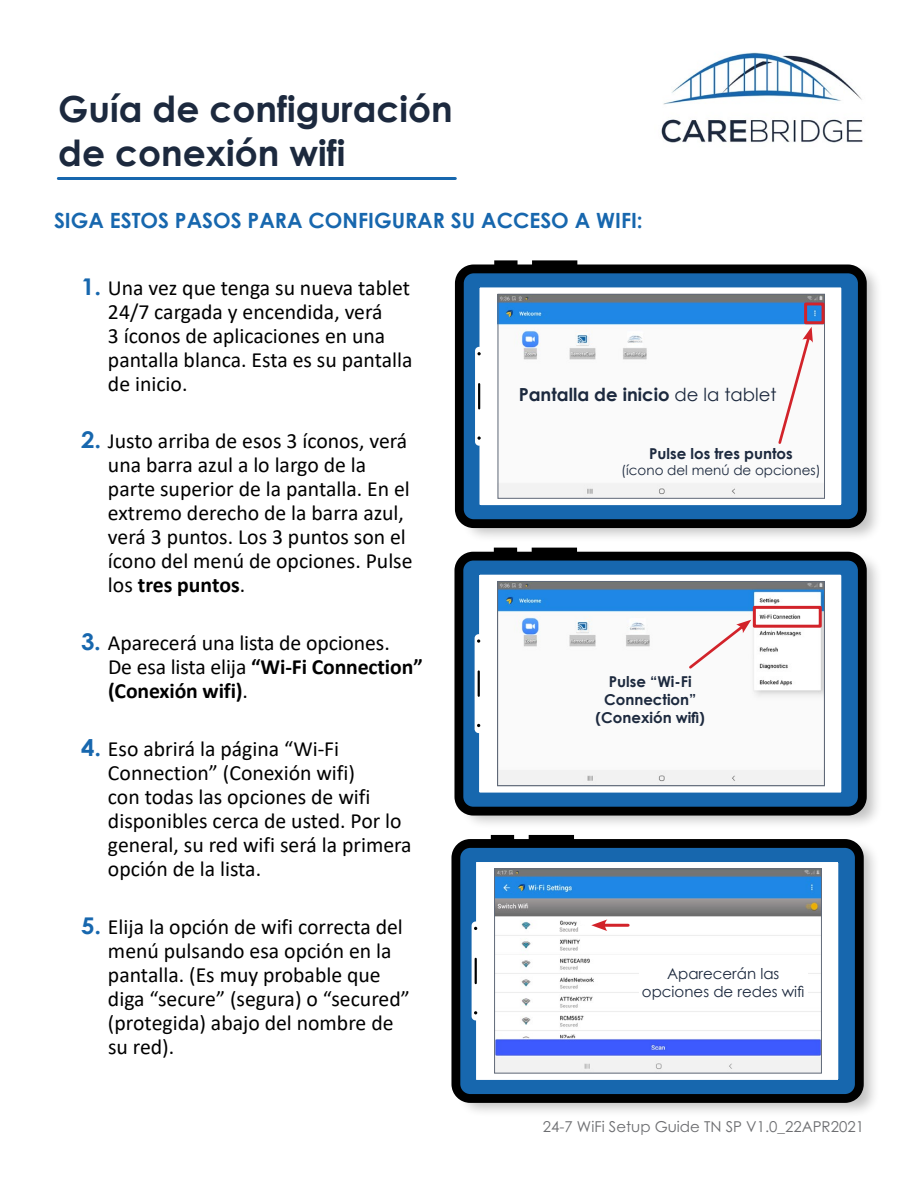
<style>
.page{position:relative;width:918px;height:1188px;background:#fff}
.page>*{position:absolute;margin:0;border:0;box-sizing:border-box;transform-origin:0 0}
.t1{font:700 36px/43.2px "Century Gothic";color:#1c293e}
.t2{font:21.75px/24px "Calibri";color:#000}
.t3{font:700 21px "Century Gothic";color:#1767ae}
.t4{font:700 18px "Century Gothic";color:#1c293e}
.t5{font:700 15px/18px "Century Gothic";color:#1c293e;text-align:center}
.t6{font:15px "Century Gothic Pro";color:#6d6e71}
.t7{font:15px/18px "Century Gothic";color:#1c293e;text-align:center}
.t8{font:13.5px "Century Gothic";color:#1c293e}
.s1{font-family:"Century Gothic";font-weight:700;font-size:23.1px;color:#1767ae}
.s2{font-weight:700}
.s3{font-weight:400}
</style>
<div class="page">
<img style="left:661px;top:52px;width:202px;height:91px">
<hr style="left:58px;top:177px;width:397px;height:3px;background:#1767ae">
<div style="left:460px;top:551px;width:423px;height:279px;background:#000;opacity:.25"></div>
<div style="left:465px;top:556px;width:399px;height:255px;background:#fff;border-radius:10px"></div>
<div style="left:459px;top:555px;width:402px;height:257px;border:20px solid #1767ae;border-radius:10px"></div>
<div style="left:454px;top:552px;width:413px;height:264px;border:9px solid #000;border-radius:14px"></div>
<div style="left:475px;top:634px;width:8px;height:99px;background:#fff;border-radius:4px"></div>
<hr style="left:478px;top:671px;width:2px;height:25px;background:#000">
<svg style="left:477px;top:639px;width:3px;height:4px"></svg>
<div style="left:494px;top:548px;width:23px;height:5px;border:2px solid #000"></div>
<div style="left:532px;top:548px;width:45px;height:5px;border:2px solid #000"></div>
<img style="left:500px;top:583px;width:322px;height:201px">
<div style="left:497px;top:581px;width:328px;height:205px;border:1px solid #606978"></div>
<div style="left:753px;top:606px;width:69px;height:22px;border:3px solid #d2232a"></div>
<svg style="left:687px;top:620px;width:64px;height:51px"></svg>
<div style="left:460px;top:264px;width:423px;height:279px;background:#000;opacity:.25"></div>
<div style="left:465px;top:269px;width:399px;height:255px;background:#fff;border-radius:10px"></div>
<div style="left:460px;top:268px;width:401px;height:257px;border:20px solid #1767ae;border-radius:10px"></div>
<div style="left:455px;top:265px;width:412px;height:263px;border:9px solid #000;border-radius:14px"></div>
<div style="left:475px;top:347px;width:8px;height:99px;background:#fff;border-radius:4px"></div>
<hr style="left:478px;top:384px;width:2px;height:24px;background:#000">
<svg style="left:477px;top:352px;width:4px;height:3px"></svg>
<svg style="left:477px;top:436px;width:4px;height:4px"></svg>
<div style="left:494px;top:260px;width:24px;height:6px;border:2px solid #000"></div>
<div style="left:532px;top:260px;width:45px;height:6px;border:2px solid #000"></div>
<img style="left:500px;top:296px;width:323px;height:200px">
<div style="left:498px;top:294px;width:327px;height:204px;border:1px solid #606978"></div>
<div style="left:804px;top:302px;width:21px;height:22px;border:3px solid #d2232a"></div>
<svg style="left:776px;top:327px;width:37px;height:119px"></svg>
<div style="left:457px;top:838px;width:423px;height:280px;background:#000;opacity:.25"></div>
<div style="left:462px;top:844px;width:399px;height:254px;background:#fff;border-radius:10px"></div>
<div style="left:456px;top:842px;width:402px;height:258px;border:20px solid #1767ae;border-radius:10px"></div>
<div style="left:451px;top:839px;width:413px;height:264px;border:9px solid #000;border-radius:14px"></div>
<div style="left:472px;top:921px;width:8px;height:99px;background:#fff;border-radius:4px"></div>
<hr style="left:475px;top:959px;width:2px;height:24px;background:#000">
<div style="left:491px;top:835px;width:23px;height:5px;border:2px solid #000"></div>
<div style="left:529px;top:835px;width:45px;height:5px;border:2px solid #000"></div>
<img style="left:496px;top:871px;width:324px;height:200px">
<div style="left:494px;top:869px;width:328px;height:204px;border:1px solid #606978"></div>
<div style="left:639px;top:960px;width:169px;height:44px;background:#fff"></div>
<hr style="left:602px;top:924px;width:26px;height:3px;background:#d2232a">
<svg style="left:591px;top:919px;width:16px;height:12px"></svg>
<img style="left:558px;top:927px;width:30px;height:6px">
<h1 class="t1" style="left:58px;top:86px;width:396px">Guía de configuración de conexión wifi</h1>
<p class="t3" style="left:54px;top:204px;width:590px">SIGA ESTOS PASOS PARA CONFIGURAR SU ACCESO A WIFI:</p>
<p class="t2" style="left:108px;top:275px;width:306px;text-indent:-27px"><span class="s1">1.</span> Una vez que tenga su nueva tablet<br>24/7 cargada y encendida, verá<br>3 íconos de aplicaciones en una pantalla blanca. Esta es su pantalla de inicio.</p>
<p class="t2" style="left:108px;top:429px;width:306px;text-indent:-27px"><span class="s1">2.</span> Justo arriba de esos 3 íconos, verá una barra azul a lo largo de la parte superior de la pantalla. En el extremo derecho de la barra azul, verá 3 puntos. Los 3 puntos son el ícono del menú de opciones. Pulse los <span class="s2">tres puntos</span>.</p>
<p class="t2" style="left:108px;top:630px;width:316px;text-indent:-27px"><span class="s1">3.</span> Aparecerá una lista de opciones.<br>De esa lista elija <span class="s2">“Wi-Fi Connection” (Conexión wifi)</span>.</p>
<p class="t2" style="left:108px;top:736px;width:305px;text-indent:-27px"><span class="s1">4.</span> Eso abrirá la página “Wi-Fi<br>Connection” (Conexión wifi)<br>con todas las opciones de wifi disponibles cerca de usted. Por lo general, su red wifi será la primera opción de la lista.</p>
<p class="t2" style="left:108px;top:914px;width:303px;text-indent:-27px"><span class="s1">5.</span> Elija la opción de wifi correcta del menú pulsando esa opción en la pantalla. (Es muy probable que diga “secure” (segura) o “secured” (protegida) abajo del nombre de su red).</p>
<p class="t4" style="left:519px;top:381px;width:259px">Pantalla de inicio <span class="s3">de la tablet</span></p>
<p class="t5" style="left:649px;top:444px;width:145px">Pulse los tres puntos</p>
<p class="t8" style="left:621px;top:461px;width:201px">(ícono del menú de opciones)</p>
<p class="t5" style="left:596px;top:671px;width:111px">Pulse “Wi-Fi<br>Connection” (Conexión wifi)</p>
<p class="t7" style="left:642px;top:964px;width:164px">Aparecerán las opciones de redes wifi</p>
<p class="t6" style="left:543px;top:1117px;width:323px">24-7 WiFi Setup Guide TN SP V1.0_22APR2021</p>
</div>
